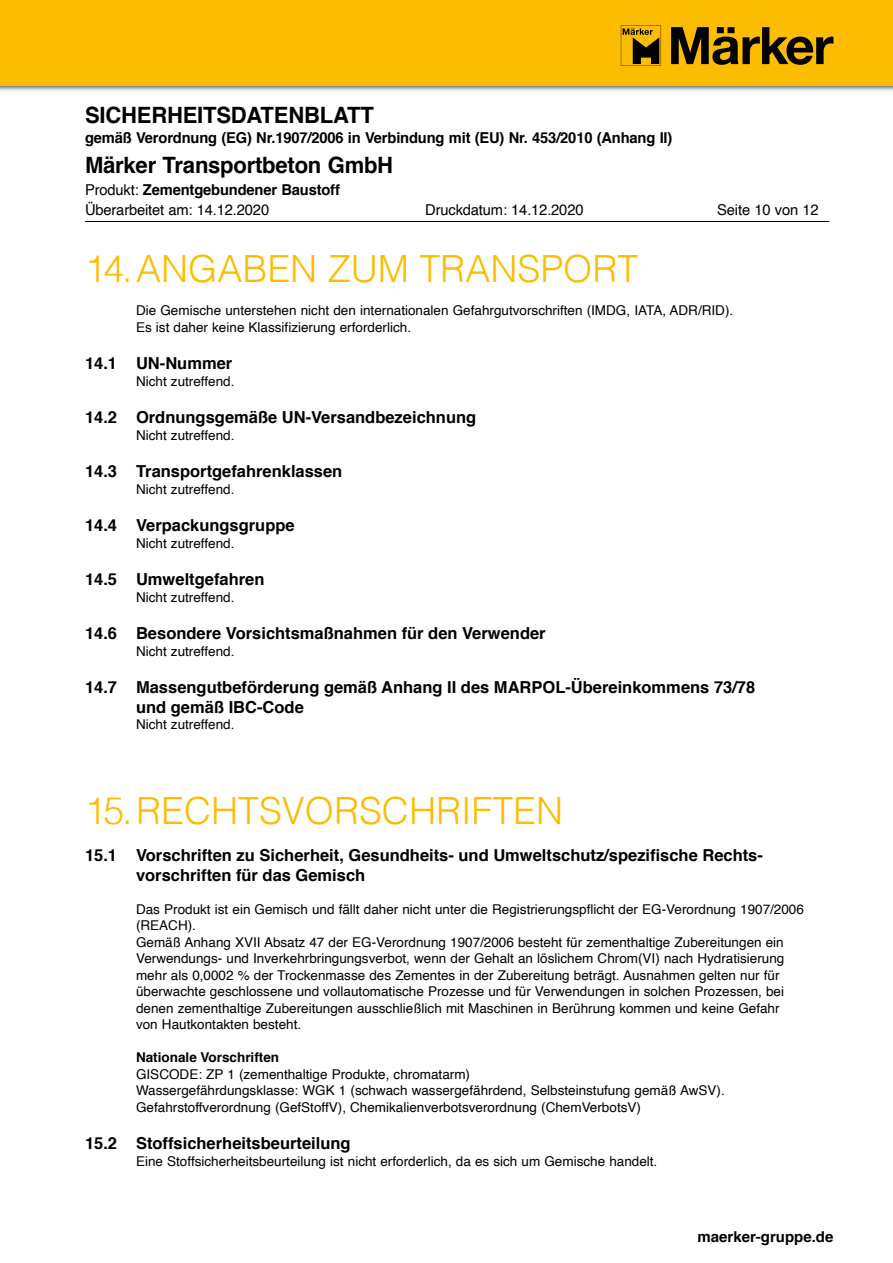
<style>
.page{position:relative;width:893px;height:1263px;background:#fff}
.page>*{position:absolute;margin:0;border:0;box-sizing:border-box;transform-origin:0 0}
.t1{font:300 37.5px "Helvetica";color:#fcbc00}
.t2{font:700 22.5px "Helvetica";letter-spacing:-.01em;color:#000}
.t3{font:700 16.5px/19.5px "Helvetica";color:#000}
.t4{font:15px/19.5px "Helvetica";letter-spacing:-.01em;color:#000}
.t5{font:700 15px "Helvetica";letter-spacing:-.01em;color:#000}
.t6{font:13.5px/16.5px "Helvetica";color:#000}
.t7{font:700 13.5px "Helvetica";color:#000}
.s1{font-weight:700}
</style>
<div class="page">
<div style="left:0;top:0;width:893px;height:92px;background:#000;opacity:.65"></div>
<div style="left:0;top:0;width:893px;height:85px;background:#fcbc00"></div>
<svg style="left:621px;top:26px;width:40px;height:40px"></svg>
<svg style="left:671px;top:27px;width:162px;height:38px"></svg>
<hr style="left:85px;top:221px;width:744px;height:1px;background:#000">
<h2 class="t2" style="left:85px;top:107px;width:290px">SICHERHEITSDATENBLATT</h2>
<p class="t5" style="left:85px;top:132px;width:589px">gemäß Verordnung (EG) Nr.1907/2006 in Verbindung mit (EU) Nr. 453/2010 (Anhang II)</p>
<h2 class="t2" style="left:85px;top:156px;width:310px">Märker Transportbeton GmbH</h2>
<p class="t4" style="left:85px;top:182px;width:256px">Produkt: <span class="s1">Zementgebundener Baustoff<br></span>Überarbeitet am: 14.12.2020</p>
<p class="t4" style="left:425px;top:201px;width:160px">Druckdatum: 14.12.2020</p>
<p class="t4" style="left:717px;top:201px;width:103px">Seite 10 von 12</p>
<h1 class="t1" style="left:85px;top:249px;width:555px">14. ANGABEN ZUM TRANSPORT</h1>
<p class="t6" style="left:136px;top:303px;width:599px">Die Gemische unterstehen nicht den internationalen Gefahrgutvorschriften (IMDG, IATA, ADR/RID).<br>Es ist daher keine Klassifizierung erforderlich.</p>
<p class="t3" style="left:85px;top:355px;width:149px">14.1 UN-Nummer</p>
<p class="t6" style="left:136px;top:374px;width:100px">Nicht zutreffend.</p>
<p class="t3" style="left:85px;top:408px;width:393px">14.2 Ordnungsgemäße UN-Versandbezeichnung</p>
<p class="t6" style="left:136px;top:428px;width:100px">Nicht zutreffend.</p>
<p class="t3" style="left:85px;top:463px;width:259px">14.3 Transportgefahrenklassen</p>
<p class="t6" style="left:136px;top:482px;width:100px">Nicht zutreffend.</p>
<p class="t3" style="left:85px;top:517px;width:211px">14.4 Verpackungsgruppe</p>
<p class="t6" style="left:136px;top:536px;width:100px">Nicht zutreffend.</p>
<p class="t3" style="left:85px;top:570px;width:181px">14.5 Umweltgefahren</p>
<p class="t6" style="left:136px;top:590px;width:100px">Nicht zutreffend.</p>
<p class="t3" style="left:85px;top:624px;width:462px">14.6 Besondere Vorsichtsmaßnahmen für den Verwender</p>
<p class="t6" style="left:136px;top:644px;width:100px">Nicht zutreffend.</p>
<p class="t3" style="left:136px;top:678px;width:621px;text-indent:-51px">14.7 Massengutbeförderung gemäß Anhang II des MARPOL-Übereinkommens 73/78 und gemäß IBC-Code</p>
<p class="t6" style="left:136px;top:717px;width:100px">Nicht zutreffend.</p>
<h1 class="t1" style="left:85px;top:791px;width:480px">15. RECHTSVORSCHRIFTEN</h1>
<p class="t3" style="left:136px;top:846px;width:628px;text-indent:-51px">15.1 Vorschriften zu Sicherheit, Gesundheits- und Umweltschutz/spezi昀椀sche Rechts&shy;vorschriften für das Gemisch</p>
<p class="t6" style="left:136px;top:902px;width:669px">Das Produkt ist ein Gemisch und fällt daher nicht unter die Registrierungspflicht der EG-Verordnung 1907/2006 (REACH).<br>Gemäß Anhang XVII Absatz 47 der EG-Verordnung 1907/2006 besteht für zementhaltige Zubereitungen ein Verwendungs- und Inverkehrbringungsverbot, wenn der Gehalt an löslichem Chrom(VI) nach Hydratisierung mehr als 0,0002 % der Trockenmasse des Zementes in der Zubereitung beträgt. Ausnahmen gelten nur für überwachte geschlossene und vollautomatische Prozesse und für Verwendungen in solchen Prozessen, bei denen zementhaltige Zubereitungen ausschließlich mit Maschinen in Berührung kommen und keine Gefahr von Hautkontakten besteht.</p>
<p class="t7" style="left:136px;top:1052px;width:145px">Nationale Vorschriften</p>
<p class="t6" style="left:136px;top:1067px;width:590px">GISCODE: ZP 1 (zementhaltige Produkte, chromatarm)<br>Wassergefährdungsklasse: WGK 1 (schwach wassergefährdend, Selbsteinstufung gemäß AwSV).<br>Gefahrstoffverordnung (GefStoffV), Chemikalienverbotsverordnung (ChemVerbotsV)</p>
<p class="t3" style="left:85px;top:1135px;width:267px">15.2 Stoffsicherheitsbeurteilung</p>
<p class="t6" style="left:136px;top:1154px;width:523px">Eine Stoffsicherheitsbeurteilung ist nicht erforderlich, da es sich um Gemische handelt.</p>
<p class="t5" style="left:698px;top:1231px;width:137px">maerker-gruppe.de</p>
</div>
